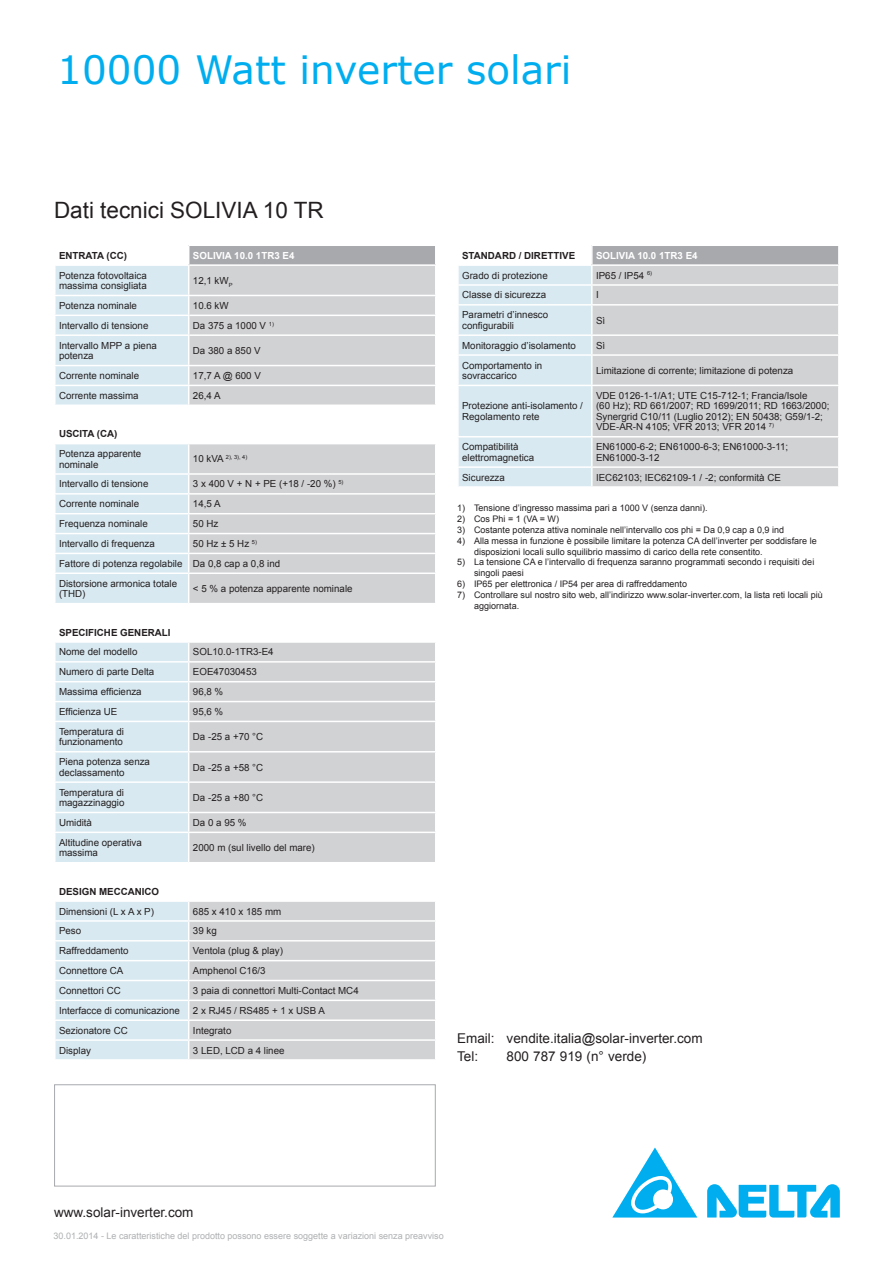
<style>
.page{position:relative;width:893px;height:1263px;background:#fff}
.page>*{position:absolute;margin:0;border:0;box-sizing:border-box;transform-origin:0 0}
.t1{font:39px "Verdana";color:#00aeef}
.t2{font:22.5px "Arial";color:#231f20}
.t3{font:13.5px/18px "Arial";color:#231f20}
.t4{font:9.75px/10.5px "Arial";color:#231f20}
.t5{font:700 9.75px "Arial";color:#231f20}
.t6{font:700 9.75px "Arial";color:#fff}
.t7{font:9px/10.8px "Arial";color:#231f20}
.t8{font:9px "Arial";color:#aeb0b2}
.t9{font:5.7px "Arial";color:#231f20}
.s1{font-size:9.75px}
</style>
<div class="page">
<svg style="left:707px;top:1184px;width:133px;height:33px"></svg>
<svg style="left:612px;top:1147px;width:85px;height:70px"></svg>
<div style="left:54px;top:1084px;width:382px;height:102px;border:1px solid #a8a9ad"></div>
<div style="left:189px;top:643px;width:246px;height:219px;background:#d1d2d4"></div>
<hr style="left:189px;top:661px;width:247px;height:2px;background:#fff">
<hr style="left:189px;top:681px;width:247px;height:1px;background:#fff">
<hr style="left:189px;top:701px;width:247px;height:1px;background:#fff">
<hr style="left:189px;top:721px;width:247px;height:1px;background:#fff">
<hr style="left:189px;top:751px;width:247px;height:1px;background:#fff">
<hr style="left:189px;top:781px;width:247px;height:2px;background:#fff">
<hr style="left:189px;top:812px;width:247px;height:1px;background:#fff">
<hr style="left:189px;top:832px;width:247px;height:1px;background:#fff">
<svg style="left:55px;top:643px;width:134px;height:219px;background:#daeaf1"></svg>
<svg style="left:55px;top:444px;width:380px;height:159px;background:#d5dcdf"></svg>
<hr style="left:189px;top:553px;width:247px;height:1px;background:#fff">
<hr style="left:189px;top:572px;width:247px;height:2px;background:#fff">
<div style="left:592px;top:245px;width:247px;height:20px;background:#a8a9ad"></div>
<div style="left:593px;top:266px;width:245px;height:220px;background:#d1d2d4"></div>
<svg style="left:838px;top:246px;width:1px;height:18px"></svg>
<hr style="left:592px;top:284px;width:248px;height:2px;background:#fff">
<hr style="left:592px;top:304px;width:248px;height:2px;background:#fff">
<hr style="left:592px;top:334px;width:248px;height:2px;background:#fff">
<hr style="left:592px;top:354px;width:248px;height:2px;background:#fff">
<hr style="left:592px;top:385px;width:248px;height:1px;background:#fff">
<hr style="left:592px;top:436px;width:248px;height:1px;background:#fff">
<hr style="left:592px;top:466px;width:248px;height:2px;background:#fff">
<hr style="left:592px;top:264px;width:248px;height:2px;background:#fff">
<hr style="left:592px;top:244px;width:248px;height:2px;background:#fff">
<svg style="left:458px;top:246px;width:135px;height:240px;background:#ddebf2"></svg>
<svg style="left:55px;top:246px;width:381px;height:159px;background:#d4dadd"></svg>
<svg style="left:55px;top:902px;width:380px;height:157px;background:#d6dce0"></svg>
<h1 class="t1" style="left:57px;top:43px;width:516px">10000 Watt inverter solari</h1>
<h2 class="t2" style="left:54px;top:196px;width:271px">Dati tecnici SOLIVIA 10 TR</h2>
<p class="t5" style="left:59px;top:249px;width:70px">ENTRATA (CC)</p>
<p class="t6" style="left:193px;top:249px;width:103px">SOLIVIA 10.0 1TR3 E4</p>
<p class="t4" style="left:59px;top:270px;width:89px">Potenza fotovoltaica massima consigliata</p>
<p class="t4" style="left:193px;top:275px;width:41px">12,1 kW<sub>P</sub></p>
<p class="t4" style="left:59px;top:300px;width:80px">Potenza nominale</p>
<p class="t4" style="left:193px;top:300px;width:37px">10.6 kW</p>
<p class="t4" style="left:59px;top:320px;width:91px">Intervallo di tensione</p>
<p class="t4" style="left:193px;top:320px;width:82px">Da 375 a 1000 V <sup>1)</sup></p>
<p class="t4" style="left:59px;top:340px;width:99px">Intervallo MPP a piena potenza</p>
<p class="t4" style="left:193px;top:345px;width:69px">Da 380 a 850 V</p>
<p class="t4" style="left:59px;top:370px;width:82px">Corrente nominale</p>
<p class="t4" style="left:193px;top:370px;width:69px">17,7 A @ 600 V</p>
<p class="t4" style="left:59px;top:390px;width:81px">Corrente massima</p>
<p class="t4" style="left:193px;top:390px;width:29px">26,4 A</p>
<p class="t5" style="left:59px;top:427px;width:60px">USCITA (CA)</p>
<p class="t4" style="left:59px;top:448px;width:84px">Potenza apparente nominale</p>
<p class="t9" style="left:193px;top:453px;width:56px"><span class="s1">10 kVA</span> 2), 3), 4)</p>
<p class="t4" style="left:59px;top:479px;width:91px">Intervallo di tensione</p>
<p class="t4" style="left:193px;top:479px;width:152px">3 x 400 V + N + PE (+18 / -20 %) <sup>5)</sup></p>
<p class="t4" style="left:59px;top:499px;width:82px">Corrente nominale</p>
<p class="t4" style="left:193px;top:499px;width:29px">14,5 A</p>
<p class="t4" style="left:59px;top:519px;width:90px">Frequenza nominale</p>
<p class="t4" style="left:193px;top:519px;width:27px">50 Hz</p>
<p class="t4" style="left:59px;top:538px;width:97px">Intervallo di frequenza</p>
<p class="t4" style="left:59px;top:534px;width:223px;line-height:19.8px;text-indent:134px">50 Hz ± 5 Hz <sup>5)<br></sup>Fattore di potenza regolabile Da 0,8 cap a 0,8 ind<br>Distorsione armonica totale</p>
<p class="t4" style="left:59px;top:589px;width:28px">(THD)</p>
<p class="t4" style="left:193px;top:583px;width:161px">&lt; 5 % a potenza apparente nominale</p>
<p class="t5" style="left:59px;top:626px;width:113px">SPECIFICHE GENERALI</p>
<p class="t4" style="left:59px;top:647px;width:80px">Nome del modello</p>
<p class="t4" style="left:193px;top:647px;width:82px">SOL10.0-1TR3-E4</p>
<p class="t4" style="left:59px;top:667px;width:97px">Numero di parte Delta</p>
<p class="t4" style="left:193px;top:667px;width:65px">EOE47030453</p>
<p class="t4" style="left:59px;top:687px;width:84px">Massima efficienza</p>
<p class="t4" style="left:193px;top:687px;width:32px">96,8 %</p>
<p class="t4" style="left:59px;top:706px;width:60px">Efficienza UE</p>
<p class="t4" style="left:193px;top:706px;width:32px">95,6 %</p>
<p class="t4" style="left:59px;top:726px;width:67px">Temperatura di funzionamento</p>
<p class="t4" style="left:193px;top:731px;width:72px">Da -25 a +70 °C</p>
<p class="t4" style="left:59px;top:757px;width:93px">Piena potenza senza declassamento</p>
<p class="t4" style="left:193px;top:762px;width:72px">Da -25 a +58 °C</p>
<p class="t4" style="left:59px;top:787px;width:67px">Temperatura di magazzinaggio</p>
<p class="t4" style="left:193px;top:792px;width:72px">Da -25 a +80 °C</p>
<p class="t4" style="left:59px;top:817px;width:35px">Umidità</p>
<p class="t4" style="left:193px;top:817px;width:55px">Da 0 a 95 %</p>
<p class="t4" style="left:59px;top:837px;width:84px">Altitudine operativa massima</p>
<p class="t4" style="left:193px;top:842px;width:123px">2000 m (sul livello del mare)</p>
<p class="t5" style="left:59px;top:885px;width:102px">DESIGN MECCANICO</p>
<p class="t4" style="left:59px;top:906px;width:97px">Dimensioni (L x A x P)</p>
<p class="t4" style="left:193px;top:906px;width:90px">685 x 410 x 185 mm</p>
<p class="t4" style="left:59px;top:926px;width:24px">Peso</p>
<p class="t4" style="left:193px;top:926px;width:25px">39 kg</p>
<p class="t4" style="left:59px;top:946px;width:71px">Raffreddamento</p>
<p class="t4" style="left:193px;top:946px;width:91px">Ventola (plug &amp; play)</p>
<p class="t4" style="left:59px;top:965px;width:66px">Connettore CA</p>
<p class="t4" style="left:193px;top:965px;width:74px">Amphenol C16/3</p>
<p class="t4" style="left:59px;top:985px;width:63px">Connettori CC</p>
<p class="t4" style="left:193px;top:985px;width:167px">3 paia di connettori Multi-Contact MC4</p>
<p class="t4" style="left:59px;top:1005px;width:122px">Interfacce di comunicazione</p>
<p class="t4" style="left:193px;top:1005px;width:133px">2 x RJ45 / RS485 + 1 x USB A</p>
<p class="t4" style="left:59px;top:1025px;width:70px">Sezionatore CC</p>
<p class="t4" style="left:193px;top:1025px;width:40px">Integrato</p>
<p class="t4" style="left:59px;top:1045px;width:33px">Display</p>
<p class="t4" style="left:193px;top:1045px;width:93px">3 LED, LCD a 4 linee</p>
<p class="t5" style="left:462px;top:249px;width:115px">STANDARD / DIRETTIVE</p>
<p class="t6" style="left:596px;top:249px;width:103px">SOLIVIA 10.0 1TR3 E4</p>
<p class="t4" style="left:462px;top:270px;width:87px">Grado di protezione</p>
<p class="t4" style="left:596px;top:270px;width:58px">IP65 / IP54 <sup>6)</sup></p>
<p class="t4" style="left:462px;top:290px;width:85px">Classe di sicurezza</p>
<p class="t4" style="left:596px;top:290px;width:4px">I</p>
<p class="t4" style="left:462px;top:310px;width:88px">Parametri d’innesco configurabili</p>
<p class="t4" style="left:596px;top:315px;width:11px">Sì</p>
<p class="t4" style="left:462px;top:340px;width:115px">Monitoraggio d’isolamento</p>
<p class="t4" style="left:596px;top:340px;width:11px">Sì</p>
<p class="t4" style="left:462px;top:360px;width:82px">Comportamento in sovraccarico</p>
<p class="t4" style="left:596px;top:365px;width:199px">Limitazione di corrente; limitazione di potenza</p>
<p class="t4" style="left:462px;top:401px;width:122px">Protezione anti-isolamento /<br>Regolamento rete</p>
<p class="t4" style="left:596px;top:390px;width:235px">VDE 0126-1-1/A1; UTE C15-712-1; Francia/Isole<br>(60 Hz); RD 661/2007; RD 1699/2011; RD 1663/2000; Synergrid C10/11 (Luglio 2012); EN 50438; G59/1-2; VDE-AR-N 4105; VFR 2013; VFR 2014 <sup>7)</sup></p>
<p class="t4" style="left:462px;top:442px;width:74px">Compatibilità elettromagnetica</p>
<p class="t4" style="left:596px;top:442px;width:194px">EN61000-6-2; EN61000-6-3; EN61000-3-11;<br>EN61000-3-12</p>
<p class="t4" style="left:462px;top:472px;width:44px">Sicurezza</p>
<p class="t4" style="left:596px;top:472px;width:186px">IEC62103; IEC62109-1 / -2; conformità CE</p>
<p class="t7" style="left:457px;top:503px;width:252px">1) Tensione d’ingresso massima pari a 1000 V (senza danni).</p>
<p class="t7" style="left:457px;top:514px;width:103px">2) Cos Phi = 1 (VA = W)</p>
<p class="t7" style="left:457px;top:524px;width:328px">3) Costante potenza attiva nominale nell’intervallo cos phi = Da 0,9 cap a 0,9 ind</p>
<p class="t7" style="left:474px;top:535px;width:344px;text-indent:-17px">4) Alla messa in funzione è possibile limitare la potenza CA dell’inverter per soddisfare le disposizioni locali sullo squilibrio massimo di carico della rete consentito.</p>
<p class="t7" style="left:474px;top:557px;width:342px;text-indent:-17px">5) La tensione CA e l’intervallo di frequenza saranno programmati secondo i requisiti dei singoli paesi</p>
<p class="t7" style="left:457px;top:578px;width:231px">6) IP65 per elettronica / IP54 per area di raffreddamento</p>
<p class="t7" style="left:474px;top:589px;width:350px;text-indent:-17px">7) Controllare sul nostro sito web, all’indirizzo www.solar-inverter.com, la lista reti locali più aggiornata.</p>
<h3 class="t3" style="left:457px;top:1029px;width:247px">Email: vendite.italia@solar-inverter.com<br>Tel:</h3>
<h3 class="t3" style="left:507px;top:1047px;width:141px">800 787 919 (n° verde)</h3>
<h3 class="t3" style="left:54px;top:1204px;width:141px">www.solar-inverter.com</h3>
<p class="t8" style="left:54px;top:1230px;width:392px">30.01.2014 - Le caratteristiche del prodotto possono essere soggette a variazioni senza preavviso</p>
</div>
